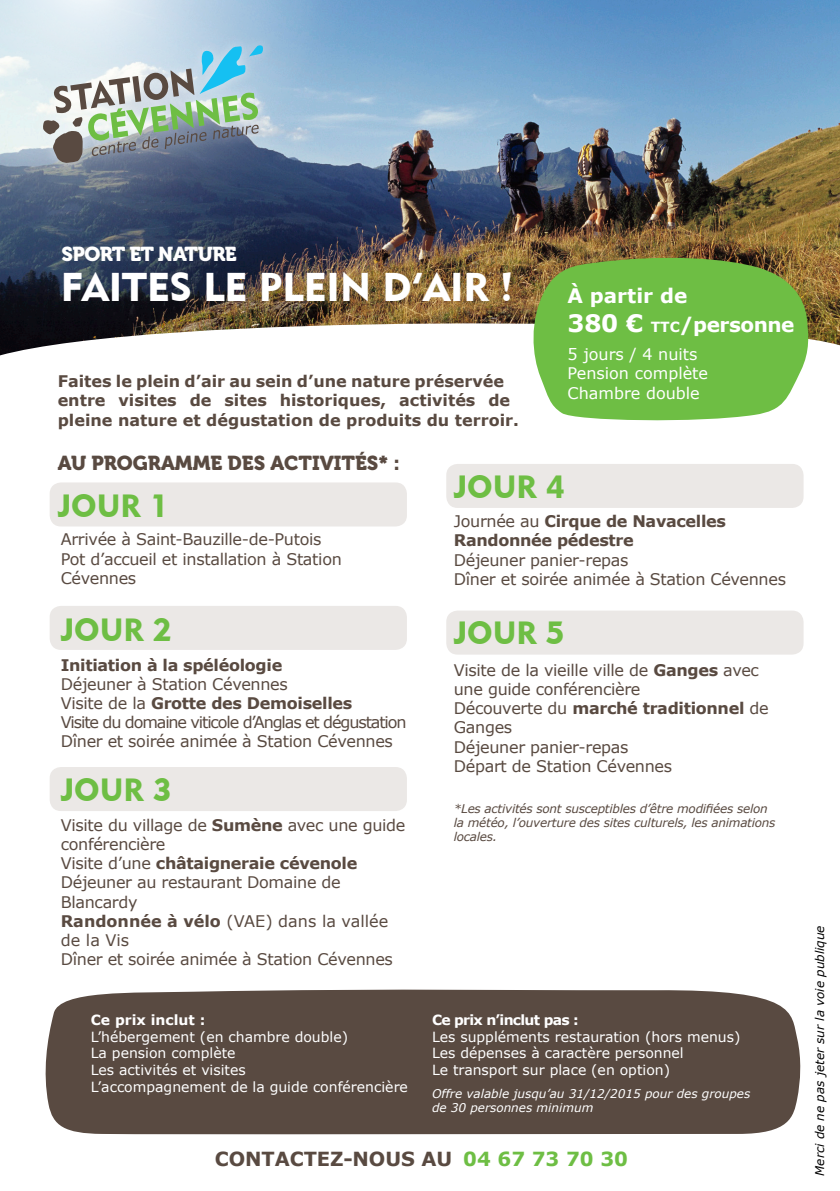
<style>
.page{position:relative;width:840px;height:1191px;background:#fff}
.page>*{position:absolute;margin:0;border:0;box-sizing:border-box;transform-origin:0 0}
.t1{font:40px "Geometric 415 BT Black A";color:#fff}
.t2{font:32px "Geometric 415 BT Black A";color:#6ebe44}
.t3{font:20px "Museo 900";color:#594a41}
.t4{font:700 20px "Verdana";letter-spacing:-.025em;color:#fff}
.t5{font:20px "Museo 900";letter-spacing:-.025em;color:#fff}
.t6{font:700 20px "Verdana";color:#fff}
.t7{font:700 19.4px "Verdana";letter-spacing:-.005em;color:#594a41}
.t8{font:16px/19.2px "Verdana";letter-spacing:-.02em;color:#594a41}
.t9{font:700 16px/19.2px "Verdana";color:#594a41}
.t10{font:700 16px "Verdana";letter-spacing:-.02em;color:#594a41}
.t11{font:16px "Verdana";letter-spacing:-.07em;color:#594a41}
.t12{font:16px "Verdana";color:#fff}
.t13{font:16px/19.2px "Verdana";color:#594a41}
.t14{font:14px "Verdana";color:#fff}
.t15{font:700 14px "Verdana";letter-spacing:-.05em;color:#fff}
.t16{font:700 14px "Verdana";color:#fff}
.t17{font:italic 12px/14.4px "Verdana";letter-spacing:-.02em;color:#594a41}
.t18{font:italic 12px/14.4px "Verdana";color:#fff}
.t19{font:italic 12px "Verdana";color:#000}
.s1{font-size:24px}
.s2{font-size:14px}
.s3{font-weight:400}
.s4{font-weight:700}
.s5{color:#6ebe44}
</style>
<div class="page">
<div style="left:50px;top:606px;width:356px;height:44px;background:#ebe8e6;border-radius:11px"></div>
<div style="left:50px;top:482px;width:356px;height:44px;background:#ebe8e6;border-radius:11px"></div>
<div style="left:446px;top:464px;width:357px;height:44px;background:#ebe8e6;border-radius:11px"></div>
<div style="left:446px;top:610px;width:357px;height:44px;background:#ebe8e6;border-radius:11px"></div>
<div style="left:50px;top:767px;width:356px;height:44px;background:#ebe8e6;border-radius:11px"></div>
<img style="left:0;top:0;width:839px;height:355px">
<div style="left:45px;top:989px;width:756px;height:145px;background:#594a41"></div>
<svg style="left:528px;top:253px;width:282px;height:168px;background:#79b84f"></svg>
<img style="left:0;top:0;width:489px;height:270px">
<div style="left:31px;top:33px;width:244px;height:143px;background:#fff;opacity:.5"></div>
<svg style="left:42px;top:45px;width:221px;height:118px;background:#a1b6b6"></svg>
<p class="t5" style="left:61px;top:242px;width:177px">SPORT ET NATURE</p>
<p class="t1" style="left:61px;top:262px;width:454px">FAITES LE PLEIN D’AIR !</p>
<p class="t9" style="left:58px;top:371px;width:462px">Faites le plein d’air au sein d’une nature préservée entre visites de sites historiques, activités de pleine nature et dégustation de produits du terroir.</p>
<p class="t3" style="left:58px;top:451px;width:343px">AU PROGRAMME DES ACTIVITÉS* :</p>
<p class="t6" style="left:567px;top:282px;width:121px">À partir de</p>
<p class="t4" style="left:567px;top:311px;width:228px"><span class="s1">380 €</span> <span class="s2">TTC</span>/personne</p>
<p class="t12" style="left:567px;top:343px;width:131px">5 jours / 4 nuits</p>
<p class="t12" style="left:567px;top:362px;width:142px">Pension complète</p>
<p class="t12" style="left:567px;top:382px;width:134px">Chambre double</p>
<p class="t2" style="left:58px;top:486px;width:112px">JOUR 1</p>
<p class="t8" style="left:61px;top:530px;width:262px">Arrivée à Saint-Bauzille-de-Putois</p>
<p class="t8" style="left:61px;top:549px;width:282px">Pot d’accueil et installation à Station<br>Cévennes</p>
<p class="t2" style="left:61px;top:610px;width:112px">JOUR 2</p>
<p class="t10" style="left:61px;top:653px;width:223px">Initiation à la spéléologie</p>
<p class="t8" style="left:61px;top:674px;width:228px">Déjeuner à Station Cévennes</p>
<p class="t10" style="left:61px;top:692px;width:293px"><span class="s3">Visite de la</span> Grotte des Demoiselles</p>
<p class="t11" style="left:61px;top:711px;width:347px">Visite du domaine viticole d’Anglas et dégustation</p>
<p class="t8" style="left:61px;top:732px;width:333px">Dîner et soirée animée à Station Cévennes</p>
<p class="t2" style="left:61px;top:770px;width:112px">JOUR 3</p>
<p class="t8" style="left:61px;top:815px;width:346px">Visite du village de <span class="s4">Sumène</span> avec une guide conférencière</p>
<p class="t10" style="left:61px;top:852px;width:298px"><span class="s3">Visite d’une</span> châtaigneraie cévenole</p>
<p class="t8" style="left:61px;top:872px;width:281px">Déjeuner au restaurant Domaine de<br>Blancardy</p>
<p class="t13" style="left:61px;top:911px;width:329px"><span class="s4">Randonnée à vélo</span> (VAE) dans la vallée de la Vis</p>
<p class="t8" style="left:61px;top:949px;width:333px">Dîner et soirée animée à Station Cévennes</p>
<p class="t16" style="left:91px;top:1009px;width:116px">Ce prix inclut :</p>
<p class="t14" style="left:91px;top:1026px;width:259px">L’hébergement (en chambre double)</p>
<p class="t14" style="left:91px;top:1043px;width:146px">La pension complète</p>
<p class="t14" style="left:91px;top:1060px;width:156px">Les activités et visites</p>
<p class="t14" style="left:91px;top:1077px;width:318px">L’accompagnement de la guide conférencière</p>
<p class="t2" style="left:453px;top:467px;width:112px">JOUR 4</p>
<p class="t10" style="left:453px;top:510px;width:273px"><span class="s3">Journée au</span> Cirque de Navacelles</p>
<p class="t10" style="left:453px;top:529px;width:181px">Randonnée pédestre</p>
<p class="t8" style="left:453px;top:550px;width:176px">Déjeuner panier-repas</p>
<p class="t8" style="left:453px;top:569px;width:333px">Dîner et soirée animée à Station Cévennes</p>
<p class="t2" style="left:453px;top:613px;width:112px">JOUR 5</p>
<p class="t8" style="left:453px;top:660px;width:306px">Visite de la vieille ville de <span class="s4">Ganges</span> avec une guide conférencière</p>
<p class="t8" style="left:453px;top:698px;width:316px">Découverte du <span class="s4">marché traditionnel</span> de<br>Ganges</p>
<p class="t8" style="left:453px;top:737px;width:176px">Déjeuner panier-repas</p>
<p class="t8" style="left:453px;top:756px;width:220px">Départ de Station Cévennes</p>
<p class="t17" style="left:453px;top:801px;width:323px">*Les activités sont susceptibles d’être modifiées selon la météo, l’ouverture des sites culturels, les animations locales.</p>
<p class="t15" style="left:432px;top:1009px;width:148px">Ce prix n’inclut pas :</p>
<p class="t14" style="left:432px;top:1026px;width:310px">Les suppléments restauration (hors menus)</p>
<p class="t14" style="left:432px;top:1043px;width:253px">Les dépenses à caractère personnel</p>
<p class="t14" style="left:432px;top:1060px;width:239px">Le transport sur place (en option)</p>
<p class="t18" style="left:432px;top:1086px;width:319px">Offre valable jusqu’au 31/12/2015 pour des groupes de 30 personnes minimum</p>
<p class="t7" style="left:215px;top:1145px;width:414px">CONTACTEZ-NOUS AU <span class="s5">04 67 73 70 30</span></p>
<p class="t19" style="left:811px;top:1175px;width:251px;rotate:-90deg">Merci de ne pas jeter sur la voie publique</p>
</div>
